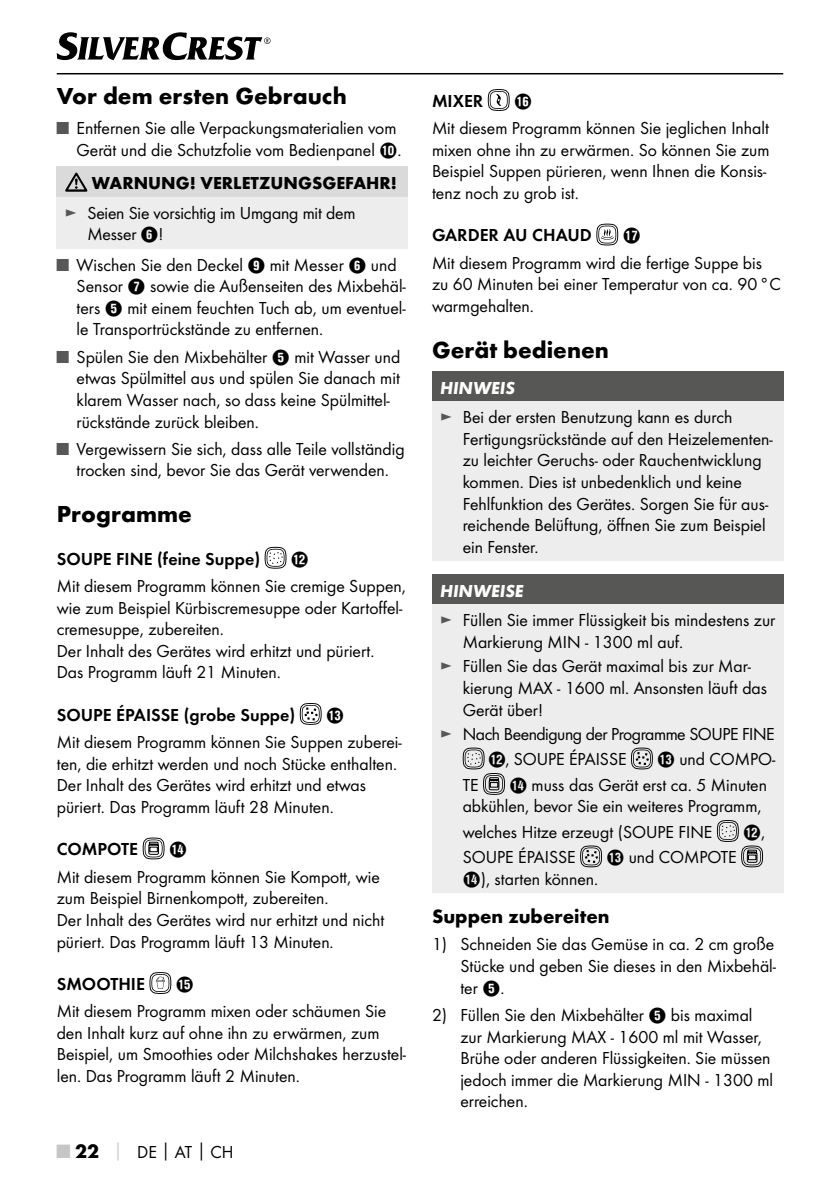
<style>
.page{position:relative;width:840px;height:1191px;background:#fff}
.page>*{position:absolute;margin:0;border:0;box-sizing:border-box;transform-origin:0 0}
.t1{font:700 24px "Futura";color:#000}
.t2{font:700 20px "Futura";color:#000}
.t3{font:18px/21.6px "Futura Boo";color:#000}
.t4{font:18px "Futura Dem";color:#000}
.t5{font:18px/25.4px "Futura Boo";letter-spacing:-.025em;color:#000}
.t6{font:700 18px "Futura";color:#000}
.t7{font:italic 700 18px "Futura";color:#fff}
.t8{font:18px "Hako PI Nummern";color:#000}
.s1{color:#575756}
.s2{font-family:"Hako PI Nummern"}
.s3{font-family:"Futura";font-weight:700;font-size:20px;color:#c6c6c6}
.s4{font-family:"Futura";font-weight:700;font-size:20px}
.s5{font-family:"Futura";font-weight:700;color:#c6c6c6}
.s6{font-family:"Futura";font-weight:700}
.s7{font-family:"Futura Boo"}
</style>
<div class="page">
<hr style="left:57px;top:73px;width:725px;height:1px;background:#000">
<svg style="left:57px;top:32px;width:213px;height:28px"></svg>
<div style="left:57px;top:167px;width:351px;height:30px;background:#dadada"></div>
<div style="left:57px;top:197px;width:351px;height:51px;background:#ededed"></div>
<svg style="left:65px;top:173px;width:22px;height:19px"></svg>
<svg style="left:264px;top:547px;width:22px;height:21px"></svg>
<svg style="left:299px;top:703px;width:22px;height:22px"></svg>
<svg style="left:143px;top:837px;width:21px;height:22px"></svg>
<svg style="left:149px;top:972px;width:22px;height:22px"></svg>
<svg style="left:487px;top:89px;width:22px;height:22px"></svg>
<svg style="left:596px;top:224px;width:22px;height:21px"></svg>
<div style="left:432px;top:371px;width:351px;height:31px;background:#575756"></div>
<div style="left:432px;top:402px;width:351px;height:159px;background:#ededed"></div>
<div style="left:432px;top:574px;width:351px;height:31px;background:#575756"></div>
<div style="left:432px;top:605px;width:351px;height:288px;background:#ededed"></div>
<svg style="left:631px;top:747px;width:21px;height:22px"></svg>
<svg style="left:462px;top:747px;width:42px;height:48px"></svg>
<svg style="left:580px;top:845px;width:21px;height:22px"></svg>
<svg style="left:716px;top:820px;width:46px;height:47px"></svg>
<h1 class="t1" style="left:57px;top:81px;width:291px">Vor dem ersten Gebrauch</h1>
<p class="t3" style="left:57px;top:117px;width:344px;text-align:right"><span class="s1">■</span> Entfernen Sie alle Verpackungsmaterialien vom<br>Gerät und die Schutzfolie vom Bedienpanel <span class="s2">0</span>.</p>
<p class="t6" style="left:92px;top:172px;width:306px">WARNUNG! VERLETZUNGSGEFAHR!</p>
<p class="t3" style="left:87px;top:202px;width:269px;text-indent:-23px"><span class="s1">►</span> Seien Sie vorsichtig im Umgang mit dem<br>Messer <span class="s2">6</span>!</p>
<p class="t3" style="left:77px;top:254px;width:330px;text-indent:-20px"><span class="s1">■</span> Wischen Sie den Deckel <span class="s2">9</span> mit Messer <span class="s2">6</span> und Sensor <span class="s2">7</span> sowie die Außenseiten des Mixbehäl&shy;ters <span class="s2">5</span> mit einem feuchten Tuch ab, um eventuel&shy;le Transportrückstände zu entfernen.</p>
<p class="t3" style="left:77px;top:346px;width:325px;text-indent:-20px"><span class="s1">■</span> Spülen Sie den Mixbehälter <span class="s2">5</span> mit Wasser und etwas Spülmittel aus und spülen Sie danach mit klarem Wasser nach, so dass keine Spülmittel&shy;rückstände zurück bleiben.</p>
<p class="t3" style="left:57px;top:438px;width:349px;text-align:center"><span class="s1">■</span> Vergewissern Sie sich, dass alle Teile vollständig trocken sind, bevor Sie das Gerät verwenden.</p>
<h1 class="t1" style="left:57px;top:499px;width:137px">Programme</h1>
<p class="t4" style="left:57px;top:548px;width:205px">SOUPE FINE (feine Suppe)</p>
<p class="t8" style="left:291px;top:550px;width:19px">W</p>
<p class="t3" style="left:57px;top:575px;width:350px">Mit diesem Programm können Sie cremige Suppen, wie zum Beispiel Kürbiscremesuppe oder Kartoffel&shy;cremesuppe, zubereiten.<br>Der Inhalt des Gerätes wird erhitzt und püriert.<br>Das Programm läuft 21 Minuten.</p>
<p class="t4" style="left:57px;top:704px;width:240px">SOUPE ÉPAISSE (grobe Suppe)</p>
<p class="t8" style="left:326px;top:707px;width:19px">E</p>
<p class="t3" style="left:57px;top:731px;width:346px">Mit diesem Programm können Sie Suppen zuberei&shy;ten, die erhitzt werden und noch Stücke enthalten.<br>Der Inhalt des Gerätes wird erhitzt und etwas püriert. Das Programm läuft 28 Minuten.</p>
<p class="t4" style="left:57px;top:838px;width:83px">COMPOTE</p>
<p class="t8" style="left:169px;top:841px;width:19px">R</p>
<p class="t3" style="left:57px;top:865px;width:329px">Mit diesem Programm können Sie Kompott, wie zum Beispiel Birnenkompott, zubereiten.<br>Der Inhalt des Gerätes wird nur erhitzt und nicht püriert. Das Programm läuft 13 Minuten.</p>
<p class="t4" style="left:57px;top:973px;width:90px">SMOOTHIE</p>
<p class="t8" style="left:176px;top:976px;width:19px">T</p>
<p class="t3" style="left:57px;top:1000px;width:351px">Mit diesem Programm mixen oder schäumen Sie den Inhalt kurz auf ohne ihn zu erwärmen, zum Beispiel, um Smoothies oder Milchshakes herzustel&shy;len. Das Programm läuft 2 Minuten.</p>
<p class="t3" style="left:57px;top:1141px;width:178px"><span class="s3">■</span> <span class="s4">22</span> <span class="s5">│</span> DE<span class="s6">│</span>AT<span class="s6">│</span>CH</p>
<p class="t4" style="left:432px;top:90px;width:53px">MIXER</p>
<p class="t8" style="left:514px;top:93px;width:19px">Z</p>
<p class="t3" style="left:432px;top:117px;width:339px">Mit diesem Programm können Sie jeglichen Inhalt mixen ohne ihn zu erwärmen. So können Sie zum Beispiel Suppen pürieren, wenn Ihnen die Konsis&shy;tenz noch zu grob ist.</p>
<p class="t4" style="left:432px;top:225px;width:161px">GARDER AU CHAUD</p>
<p class="t8" style="left:622px;top:227px;width:19px">U</p>
<p class="t3" style="left:432px;top:252px;width:350px">Mit diesem Programm wird die fertige Suppe bis zu 60 Minuten bei einer Temperatur von ca. 90°C warmgehalten.</p>
<h1 class="t1" style="left:432px;top:335px;width:178px">Gerät bedienen</h1>
<p class="t7" style="left:440px;top:376px;width:76px">HINWEIS</p>
<p class="t3" style="left:462px;top:406px;width:311px;text-indent:-23px"><span class="s1">►</span> Bei der ersten Benutzung kann es durch Fertigungsrückstände auf den Heizelementen&shy;zu leichter Geruchs- oder Rauchentwicklung kommen. Dies ist unbedenklich und keine Fehlfunktion des Gerätes. Sorgen Sie für aus&shy;reichende Belüftung, öffnen Sie zum Beispiel ein Fenster.</p>
<p class="t7" style="left:440px;top:579px;width:85px">HINWEISE</p>
<p class="t3" style="left:462px;top:609px;width:314px;text-indent:-23px"><span class="s1">►</span> Füllen Sie immer Flüssigkeit bis mindestens zur<br>Markierung MIN - 1300 ml auf.</p>
<p class="t3" style="left:462px;top:655px;width:306px;text-indent:-23px"><span class="s1">►</span> Füllen Sie das Gerät maximal bis zur Mar&shy;kierung MAX - 1600 ml. Ansonsten läuft das<br>Gerät über!</p>
<p class="t5" style="left:488px;top:721px;width:288px;text-indent:-48px"><span class="s1">►</span> Nach Beendigung der Programme SOUPE FINE<br><span class="s2">W</span>, SOUPE ÉPAISSE</p>
<p class="t3" style="left:657px;top:748px;width:119px"><span class="s2">E</span> und COMPO-</p>
<p class="t3" style="left:462px;top:774px;width:305px;text-indent:47px"><span class="s2">R</span> muss das Gerät erst ca. 5 Minuten abkühlen, bevor Sie ein weiteres Programm,</p>
<p class="t3" style="left:462px;top:821px;width:251px">welches Hitze erzeugt (SOUPE FINE</p>
<p class="t8" style="left:742px;top:824px;width:24px">W<span class="s7">,</span></p>
<p class="t3" style="left:462px;top:846px;width:114px">SOUPE ÉPAISSE</p>
<p class="t3" style="left:606px;top:846px;width:132px"><span class="s2">E</span> und COMPOTE</p>
<p class="t3" style="left:462px;top:868px;width:135px"><span class="s2">R</span>), starten können.</p>
<p class="t2" style="left:432px;top:904px;width:179px">Suppen zubereiten</p>
<p class="t3" style="left:460px;top:933px;width:317px;text-align:justify;text-indent:-28px">1) Schneiden Sie das Gemüse in ca. 2 cm große Stücke und geben Sie dieses in den Mixbehäl&shy;ter <span class="s2">5</span>.</p>
<p class="t3" style="left:460px;top:1004px;width:314px;text-indent:-28px">2) Füllen Sie den Mixbehälter <span class="s2">5</span> bis maximal zur Markierung MAX - 1600 ml mit Wasser, Brühe oder anderen Flüssigkeiten. Sie müssen jedoch immer die Markierung MIN - 1300 ml erreichen.</p>
<p class="t3" style="left:462px;top:774px;width:17px">TE</p>
</div>
